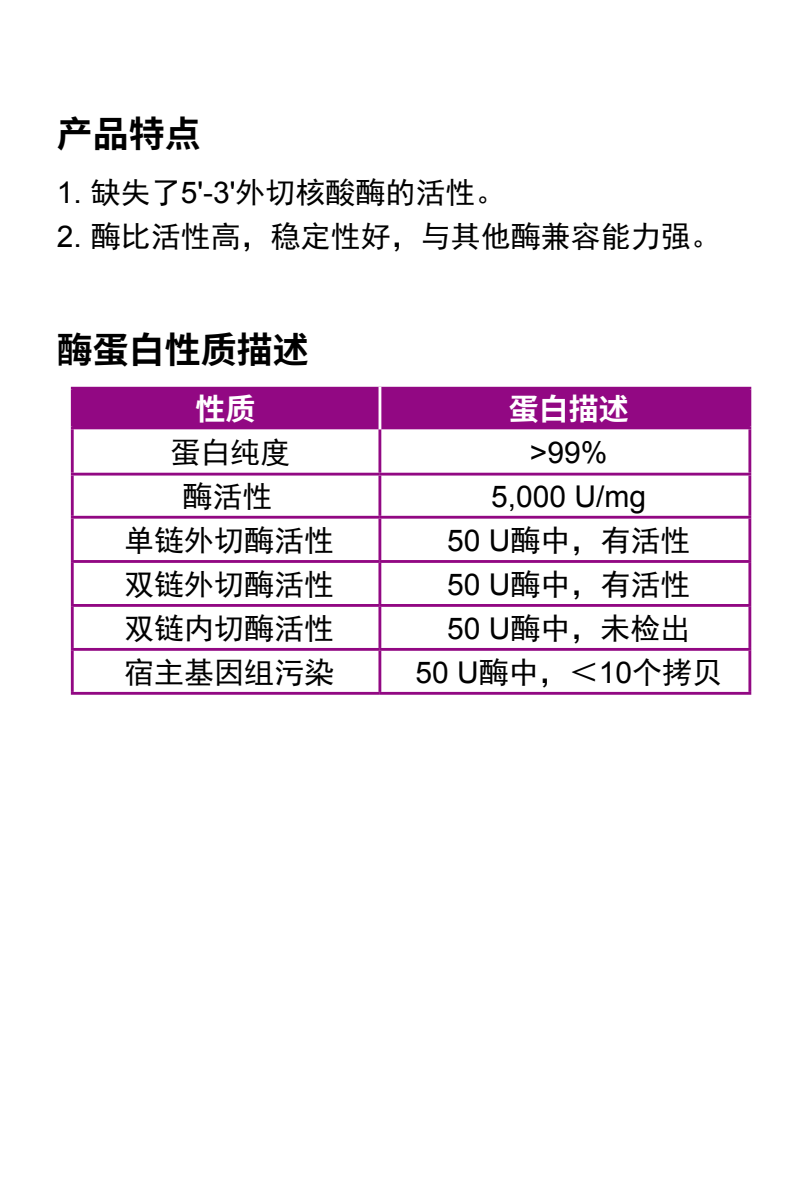
<style>
.page{position:relative;width:808px;height:1191px;background:#fff}
.page>*{position:absolute;margin:0;border:0;box-sizing:border-box;transform-origin:0 0}
.t1{font:700 36px "Source Han Sans CN";color:#000}
.t2{font:30px "Sim Hei";color:#000}
.t3{font:30px "Arial";color:#000}
.t4{font:700 30px "Source Han Sans CN";color:#fff}
.s1{font-family:"Arial"}
</style>
<div class="page">
<div style="left:74px;top:389px;width:674px;height:37px;background:#920883"></div>
<hr style="left:71px;top:387px;width:309px;height:2px;background:#920883">
<hr style="left:71px;top:389px;width:3px;height:37px;background:#920883">
<hr style="left:380px;top:387px;width:371px;height:2px;background:#920883">
<hr style="left:748px;top:389px;width:3px;height:37px;background:#920883">
<hr style="left:71px;top:426px;width:309px;height:3px;background:#920883">
<hr style="left:71px;top:429px;width:3px;height:44px;background:#920883">
<hr style="left:380px;top:426px;width:371px;height:3px;background:#920883">
<hr style="left:378px;top:429px;width:3px;height:44px;background:#920883">
<hr style="left:748px;top:429px;width:3px;height:44px;background:#920883">
<hr style="left:71px;top:473px;width:309px;height:2px;background:#920883">
<hr style="left:71px;top:475px;width:3px;height:41px;background:#920883">
<hr style="left:380px;top:473px;width:371px;height:2px;background:#920883">
<hr style="left:378px;top:475px;width:3px;height:41px;background:#920883">
<hr style="left:748px;top:475px;width:3px;height:41px;background:#920883">
<hr style="left:71px;top:516px;width:309px;height:2px;background:#920883">
<hr style="left:71px;top:518px;width:3px;height:42px;background:#920883">
<hr style="left:380px;top:516px;width:371px;height:2px;background:#920883">
<hr style="left:378px;top:518px;width:3px;height:42px;background:#920883">
<hr style="left:748px;top:518px;width:3px;height:42px;background:#920883">
<hr style="left:71px;top:560px;width:309px;height:3px;background:#920883">
<hr style="left:71px;top:563px;width:3px;height:41px;background:#920883">
<hr style="left:380px;top:560px;width:371px;height:3px;background:#920883">
<hr style="left:378px;top:563px;width:3px;height:41px;background:#920883">
<hr style="left:748px;top:563px;width:3px;height:41px;background:#920883">
<hr style="left:71px;top:604px;width:309px;height:3px;background:#920883">
<hr style="left:71px;top:607px;width:3px;height:41px;background:#920883">
<hr style="left:380px;top:604px;width:371px;height:3px;background:#920883">
<hr style="left:378px;top:607px;width:3px;height:41px;background:#920883">
<hr style="left:748px;top:607px;width:3px;height:41px;background:#920883">
<hr style="left:71px;top:648px;width:309px;height:3px;background:#920883">
<hr style="left:71px;top:651px;width:3px;height:41px;background:#920883">
<hr style="left:380px;top:648px;width:371px;height:3px;background:#920883">
<hr style="left:378px;top:651px;width:3px;height:41px;background:#920883">
<hr style="left:748px;top:651px;width:3px;height:41px;background:#920883">
<hr style="left:71px;top:692px;width:309px;height:2px;background:#920883">
<hr style="left:380px;top:692px;width:371px;height:2px;background:#920883">
<hr style="left:378px;top:387px;width:3px;height:42px;background:#fff">
<p class="t1" style="left:57px;top:113px;width:145px">产品特点</p>
<p class="t2" style="left:57px;top:177px;width:450px"><span class="s1">1.</span> 缺失了<span class="s1">5'-3'</span>外切核酸酶的活性。</p>
<p class="t2" style="left:57px;top:221px;width:666px"><span class="s1">2.</span> 酶比活性高，稳定性好，与其他酶兼容能力强。</p>
<p class="t1" style="left:57px;top:330px;width:254px">酶蛋白性质描述</p>
<p class="t4" style="left:195px;top:392px;width:61px">性质</p>
<p class="t4" style="left:509px;top:392px;width:122px">蛋白描述</p>
<p class="t2" style="left:170px;top:437px;width:121px">蛋白纯度</p>
<p class="t3" style="left:530px;top:433px;width:79px">&gt;99%</p>
<p class="t2" style="left:182px;top:481px;width:92px">酶活性</p>
<p class="t3" style="left:491px;top:477px;width:157px">5,000 U/mg</p>
<p class="t2" style="left:124px;top:525px;width:211px">单链外切酶活性</p>
<p class="t2" style="left:447px;top:525px;width:245px"><span class="s1">50 U</span>酶中，有活性</p>
<p class="t2" style="left:124px;top:569px;width:211px">双链外切酶活性</p>
<p class="t2" style="left:447px;top:569px;width:245px"><span class="s1">50 U</span>酶中，有活性</p>
<p class="t2" style="left:124px;top:613px;width:211px">双链内切酶活性</p>
<p class="t2" style="left:447px;top:613px;width:245px"><span class="s1">50 U</span>酶中，未检出</p>
<p class="t2" style="left:124px;top:657px;width:211px">宿主基因组污染</p>
<p class="t2" style="left:415px;top:657px;width:308px"><span class="s1">50 U</span>酶中，＜<span class="s1">10</span>个拷贝</p>
</div>
